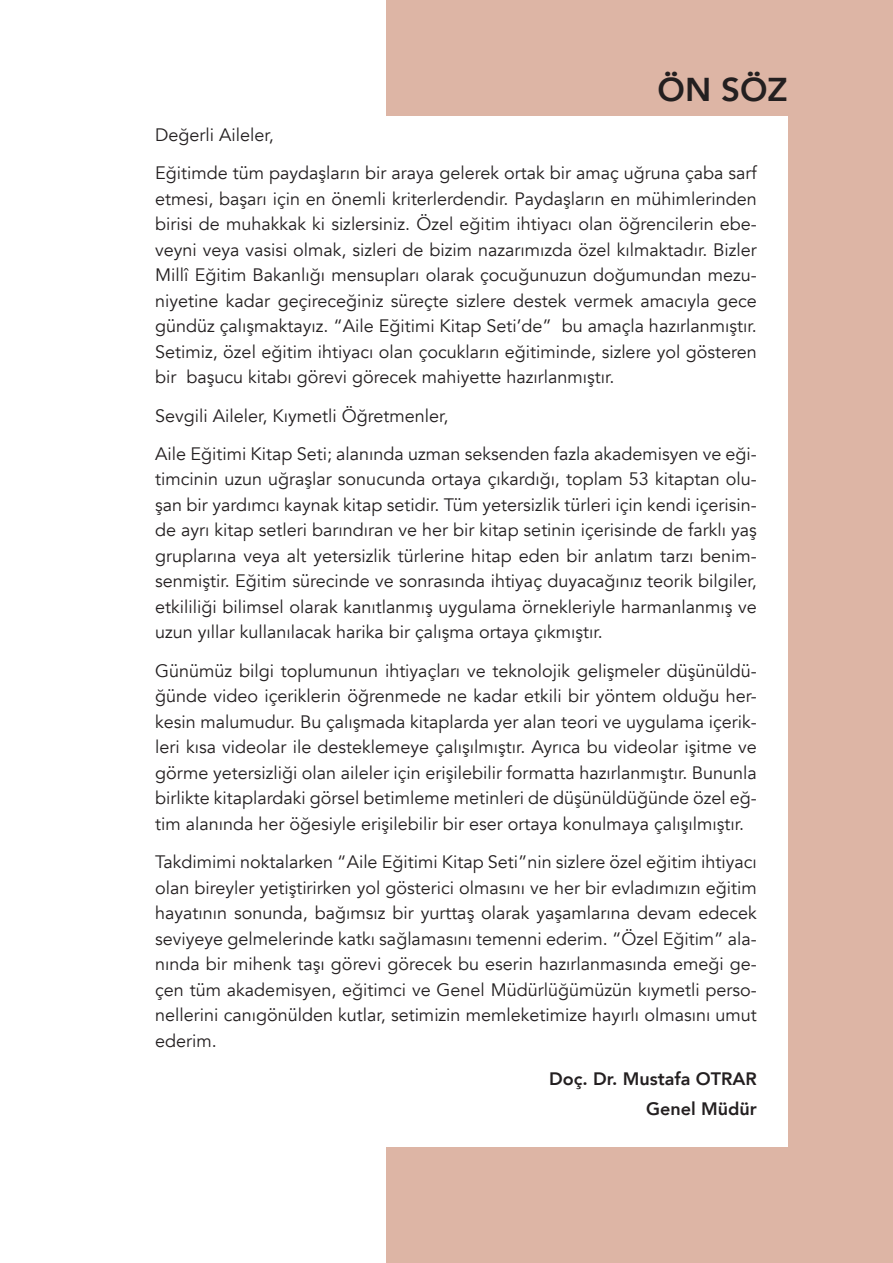
<style>
.page{position:relative;width:893px;height:1263px;background:#fff}
.page>*{position:absolute;margin:0;border:0;box-sizing:border-box;transform-origin:0 0}
.t1{font:800 33px "Avenir";color:#231f20}
.t2{font:18px/25.5px "Avenir";color:#231f20;text-align:justify}
.t3{font:800 18px/29.7px "Avenir";color:#231f20;text-align:right}
</style>
<div class="page">
<div style="left:387px;top:0;width:506px;height:1263px;background:#ddb5a5"></div>
<div style="left:123px;top:116px;width:665px;height:1031px;background:#fff"></div>
<h1 class="t1" style="left:658px;top:64px;width:132px">ÖN SÖZ</h1>
<p class="t2" style="left:155px;top:116px;width:603px;line-height:38.2px">Değerli Aileler,<br>Eğitimde tüm paydaşların bir araya gelerek ortak bir amaç uğruna çaba sarf</p>
<p class="t2" style="left:155px;top:186px;width:603px">etmesi, başarı için en önemli kriterlerdendir. Paydaşların en mühimlerinden birisi de muhakkak ki sizlersiniz. Özel eğitim ihtiyacı olan öğrencilerin ebe&shy;veyni veya vasisi olmak, sizleri de bizim nazarımızda özel kılmaktadır. Bizler Millî Eğitim Bakanlığı mensupları olarak çocuğunuzun doğumundan mezu&shy;niyetine kadar geçireceğiniz süreçte sizlere destek vermek amacıyla gece gündüz çalışmaktayız. “Aile Eğitimi Kitap Seti’de” bu amaçla hazırlanmıştır.<br>Setimiz, özel eğitim ihtiyacı olan çocukların eğitiminde, sizlere yol gösteren bir başucu kitabı görevi görecek mahiyette hazırlanmıştır.</p>
<p class="t2" style="left:155px;top:397px;width:603px;line-height:38.2px">Sevgili Aileler, Kıymetli Öğretmenler,<br>Aile Eğitimi Kitap Seti; alanında uzman seksenden fazla akademisyen ve eği-</p>
<p class="t2" style="left:155px;top:467px;width:603px">timcinin uzun uğraşlar sonucunda ortaya çıkardığı, toplam 53 kitaptan olu&shy;şan bir yardımcı kaynak kitap setidir. Tüm yetersizlik türleri için kendi içerisin&shy;de ayrı kitap setleri barındıran ve her bir kitap setinin içerisinde de farklı yaş gruplarına veya alt yetersizlik türlerine hitap eden bir anlatım tarzı benim&shy;senmiştir. Eğitim sürecinde ve sonrasında ihtiyaç duyacağınız teorik bilgiler, etkililiği bilimsel olarak kanıtlanmış uygulama örnekleriyle harmanlanmış ve uzun yıllar kullanılacak harika bir çalışma ortaya çıkmıştır.</p>
<p class="t2" style="left:155px;top:658px;width:603px">Günümüz bilgi toplumunun ihtiyaçları ve teknolojik gelişmeler düşünüldü&shy;ğünde video içeriklerin öğrenmede ne kadar etkili bir yöntem olduğu her&shy;kesin malumudur. Bu çalışmada kitaplarda yer alan teori ve uygulama içerik&shy;leri kısa videolar ile desteklemeye çalışılmıştır. Ayrıca bu videolar işitme ve görme yetersizliği olan aileler için erişilebilir formatta hazırlanmıştır. Bununla birlikte kitaplardaki görsel betimleme metinleri de düşünüldüğünde özel eğ&shy;tim alanında her öğesiyle erişilebilir bir eser ortaya konulmaya çalışılmıştır.</p>
<p class="t2" style="left:155px;top:849px;width:603px">Takdimimi noktalarken “Aile Eğitimi Kitap Seti”nin sizlere özel eğitim ihtiyacı olan bireyler yetiştirirken yol gösterici olmasını ve her bir evladımızın eğitim hayatının sonunda, bağımsız bir yurttaş olarak yaşamlarına devam edecek seviyeye gelmelerinde katkı sağlamasını temenni ederim. “Özel Eğitim” ala&shy;nında bir mihenk taşı görevi görecek bu eserin hazırlanmasında emeği ge&shy;çen tüm akademisyen, eğitimci ve Genel Müdürlüğümüzün kıymetli perso&shy;nellerini canıgönülden kutlar, setimizin memleketimize hayırlı olmasını umut ederim.</p>
<p class="t3" style="left:549px;top:1064px;width:209px">Doç. Dr. Mustafa OTRAR<br>Genel Müdür</p>
</div>
